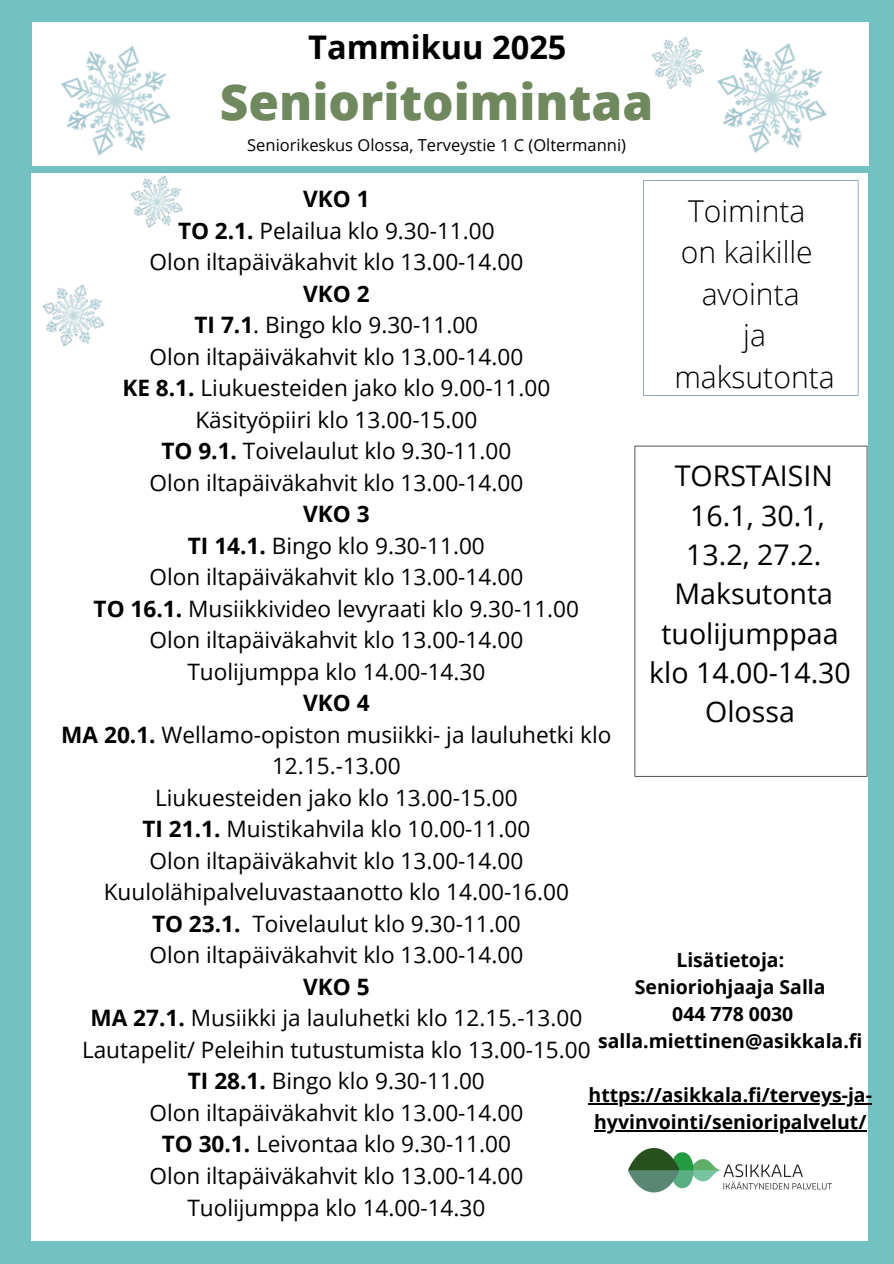
<style>
.page{position:relative;width:894px;height:1264px;background:#fff}
.page>*{position:absolute;margin:0;border:0;box-sizing:border-box;transform-origin:0 0}
.t1{font:800 49.5px "Open Sans";color:#70885d}
.t2{font:700 32.55px "Open Sans";color:#000}
.t3{font:300 30.15px/41.4px "Open Sans";color:#000;text-align:center}
.t4{font:28.5px/39.3px "Open Sans";color:#000;text-align:center}
.t5{font:22.65px/31.5px "Open Sans";color:#000;text-align:center}
.t6{font:700 19.5px/27px "Open Sans";color:#000;text-align:center}
.t7{font:16.5px "Open Sans";color:#000}
.s1{font-weight:700}
</style>
<div class="page">
<div style="left:0;top:0;width:893px;height:1263px;background:#72c2c4"></div>
<div style="left:32px;top:22px;width:835px;height:144px;background:#fff"></div>
<div style="left:32px;top:174px;width:835px;height:1066px;background:#fff"></div>
<img style="left:628px;top:1148px;width:203px;height:44px">
<svg style="left:643px;top:180px;width:214px;height:215px"></svg>
<img style="left:717px;top:43px;width:110px;height:110px">
<img style="left:651px;top:37px;width:53px;height:52px">
<img style="left:42px;top:284px;width:63px;height:63px">
<svg style="left:634px;top:446px;width:233px;height:330px"></svg>
<hr style="left:588px;top:1103px;width:283px;height:1px;background:#000">
<hr style="left:594px;top:1130px;width:272px;height:1px;background:#000">
<img style="left:41px;top:45px;width:130px;height:129px">
<img style="left:122px;top:166px;width:71px;height:62px">
<h1 class="t2" style="left:308px;top:24px;width:260px">Tammikuu 2025</h1>
<p class="t1" style="left:220px;top:67px;width:435px">Senioritoimintaa</p>
<h2 class="t7" style="left:247px;top:134px;width:380px">Seniorikeskus Olossa, Terveystie 1 C (Oltermanni)</h2>
<p class="t5" style="left:61px;top:182px;width:551px"><span class="s1">VKO 1<br>TO 2.1.</span> Pelailua klo 9.30-11.00<br>Olon iltapäiväkahvit klo 13.00-14.00<br><span class="s1">VKO 2<br>TI 7.1</span>. Bingo klo 9.30-11.00<br>Olon iltapäiväkahvit klo 13.00-14.00<br><span class="s1">KE 8.1.</span> Liukuesteiden jako klo 9.00-11.00<br>Käsityöpiiri klo 13.00-15.00<br><span class="s1">TO 9.1.</span> Toivelaulut klo 9.30-11.00<br>Olon iltapäiväkahvit klo 13.00-14.00<br><span class="s1">VKO 3<br>TI 14.1.</span> Bingo klo 9.30-11.00<br>Olon iltapäiväkahvit klo 13.00-14.00<br><span class="s1">TO 16.1.</span> Musiikkivideo levyraati klo 9.30-11.00<br>Olon iltapäiväkahvit klo 13.00-14.00<br>Tuolijumppa klo 14.00-14.30<br><span class="s1">VKO 4<br>MA 20.1.</span> Wellamo-opiston musiikki- ja lauluhetki klo<br>12.15.-13.00<br>Liukuesteiden jako klo 13.00-15.00<br><span class="s1">TI 21.1.</span> Muistikahvila klo 10.00-11.00<br>Olon iltapäiväkahvit klo 13.00-14.00<br>Kuulolähipalveluvastaanotto klo 14.00-16.00<br><span class="s1">TO 23.1.</span> Toivelaulut klo 9.30-11.00<br>Olon iltapäiväkahvit klo 13.00-14.00<br><span class="s1">VKO 5<br>MA 27.1.</span> Musiikki ja lauluhetki klo 12.15.-13.00<br>Lautapelit/ Peleihin tutustumista klo 13.00-15.00<br><span class="s1">TI 28.1.</span> Bingo klo 9.30-11.00<br>Olon iltapäiväkahvit klo 13.00-14.00<br><span class="s1">TO 30.1.</span> Leivontaa klo 9.30-11.00<br>Olon iltapäiväkahvit klo 13.00-14.00<br>Tuolijumppa klo 14.00-14.30</p>
<p class="t3" style="left:674px;top:189px;width:162px">Toiminta<br>on kaikille avointa<br>ja maksutonta</p>
<p class="t4" style="left:649px;top:455px;width:203px">TORSTAISIN<br>16.1, 30.1,<br>13.2, 27.2.<br>Maksutonta tuolijumppaa klo 14.00-14.30<br>Olossa</p>
<p class="t6" style="left:598px;top:945px;width:265px">Lisätietoja:<br>Senioriohjaaja Salla<br>044 778 0030 salla.miettinen@asikkala.fi</p>
<p class="t6" style="left:588px;top:1080px;width:285px">https://asikkala.fi/terveys-ja-</p>
<h5 class="t6" style="left:594px;top:1107px;width:273px">hyvinvointi/senioripalvelut/</h5>
</div>
